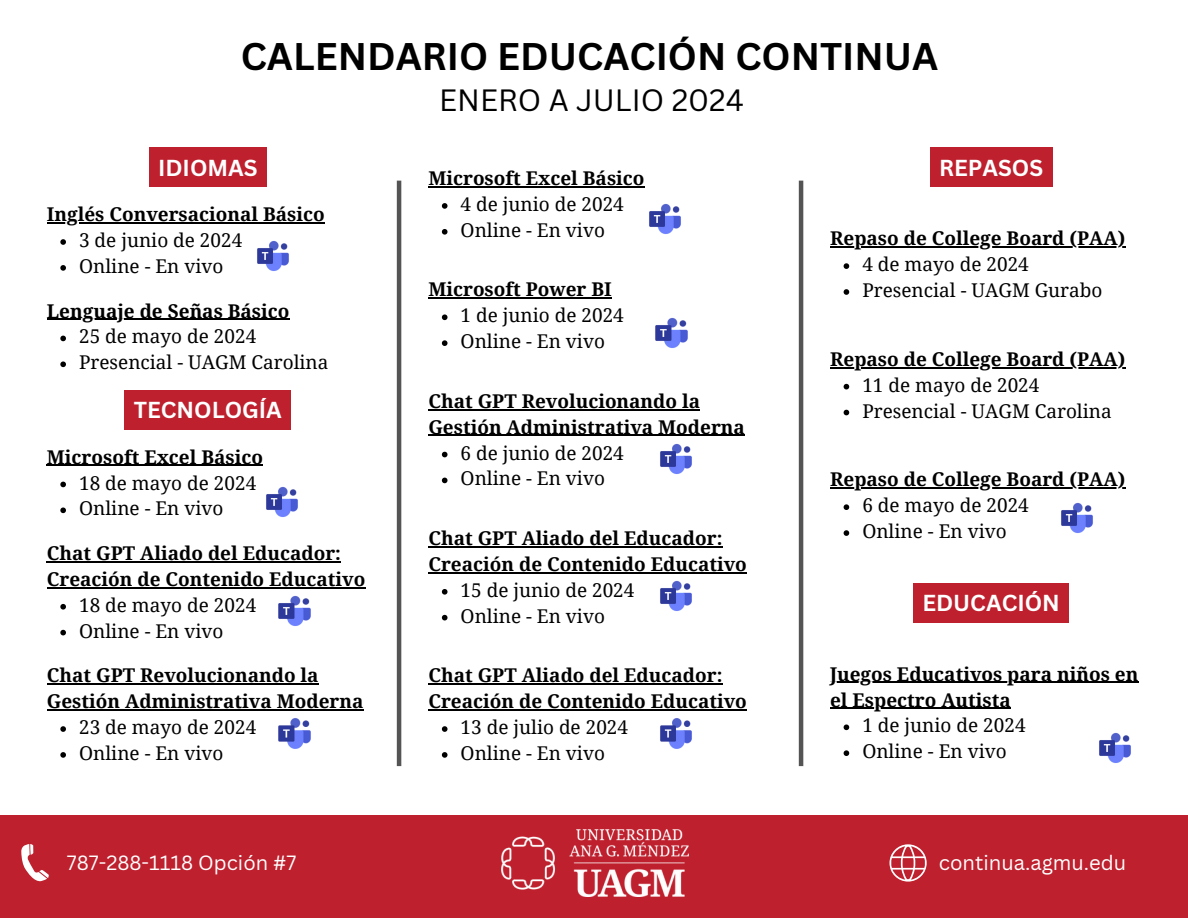
<style>
.page{position:relative;width:1188px;height:918px;background:#fff}
.page>*{position:absolute;margin:0;border:0;box-sizing:border-box;transform-origin:0 0}
.t1{font:700 37.5px "Canva Sans";color:#000}
.t2{font:30px "Canva Sans";color:#000}
.t3{font:700 22.5px "Canva Sans";color:#fff}
.t4{font:20.25px "Canva Sans";color:#fff}
.t5{font:20.1px "Canva Sans";color:#fff}
.t6{font:700 18.9px/25.8px "Droid Serif";color:#000}
.t7{font:18.9px "Droid Serif";color:#000}
.s1{font-weight:400}
</style>
<div class="page">
<div style="left:0;top:816px;width:1188px;height:102px;background:#be202e"></div>
<hr style="left:397px;top:181px;width:4px;height:585px;background:#545454">
<hr style="left:799px;top:181px;width:4px;height:585px;background:#545454">
<img style="left:502px;top:829px;width:187px;height:68px">
<svg style="left:889px;top:844px;width:38px;height:38px"></svg>
<svg style="left:21px;top:844px;width:28px;height:38px"></svg>
<div style="left:149px;top:148px;width:118px;height:39px;background:#be202e"></div>
<hr style="left:47px;top:319px;width:243px;height:1px;background:#000">
<svg style="left:60px;top:336px;width:6px;height:5px"></svg>
<svg style="left:60px;top:361px;width:6px;height:6px"></svg>
<hr style="left:47px;top:222px;width:278px;height:1px;background:#000">
<svg style="left:60px;top:239px;width:6px;height:6px"></svg>
<svg style="left:60px;top:265px;width:6px;height:6px"></svg>
<img style="left:257px;top:240px;width:32px;height:31px">
<div style="left:125px;top:390px;width:166px;height:39px;background:#be202e"></div>
<img style="left:266px;top:486px;width:32px;height:31px">
<hr style="left:47px;top:465px;width:216px;height:1px;background:#000">
<svg style="left:60px;top:482px;width:6px;height:5px"></svg>
<svg style="left:60px;top:508px;width:6px;height:5px"></svg>
<img style="left:649px;top:203px;width:32px;height:31px">
<hr style="left:428px;top:186px;width:217px;height:1px;background:#000">
<svg style="left:442px;top:203px;width:6px;height:6px"></svg>
<svg style="left:442px;top:229px;width:6px;height:6px"></svg>
<img style="left:655px;top:317px;width:33px;height:31px">
<hr style="left:428px;top:298px;width:184px;height:1px;background:#000">
<svg style="left:442px;top:314px;width:6px;height:6px"></svg>
<svg style="left:442px;top:340px;width:6px;height:6px"></svg>
<img style="left:278px;top:595px;width:33px;height:31px">
<hr style="left:47px;top:561px;width:294px;height:1px;background:#000">
<hr style="left:47px;top:587px;width:318px;height:1px;background:#000">
<svg style="left:60px;top:604px;width:6px;height:6px"></svg>
<svg style="left:60px;top:630px;width:6px;height:5px"></svg>
<img style="left:278px;top:718px;width:33px;height:31px">
<hr style="left:47px;top:683px;width:272px;height:2px;background:#000">
<hr style="left:47px;top:709px;width:316px;height:1px;background:#000">
<svg style="left:60px;top:726px;width:6px;height:6px"></svg>
<svg style="left:60px;top:752px;width:6px;height:6px"></svg>
<img style="left:660px;top:443px;width:32px;height:31px">
<hr style="left:428px;top:409px;width:272px;height:1px;background:#000">
<hr style="left:428px;top:435px;width:317px;height:1px;background:#000">
<svg style="left:442px;top:452px;width:6px;height:5px"></svg>
<svg style="left:442px;top:478px;width:6px;height:5px"></svg>
<img style="left:660px;top:580px;width:32px;height:31px">
<hr style="left:428px;top:546px;width:295px;height:1px;background:#000">
<hr style="left:428px;top:572px;width:319px;height:1px;background:#000">
<svg style="left:442px;top:589px;width:6px;height:6px"></svg>
<svg style="left:442px;top:615px;width:6px;height:5px"></svg>
<img style="left:660px;top:718px;width:32px;height:31px">
<hr style="left:428px;top:683px;width:295px;height:2px;background:#000">
<hr style="left:428px;top:709px;width:319px;height:1px;background:#000">
<svg style="left:442px;top:726px;width:6px;height:6px"></svg>
<svg style="left:442px;top:752px;width:6px;height:6px"></svg>
<hr style="left:830px;top:246px;width:295px;height:2px;background:#000">
<svg style="left:844px;top:263px;width:5px;height:6px"></svg>
<svg style="left:844px;top:289px;width:5px;height:6px"></svg>
<div style="left:930px;top:148px;width:122px;height:39px;background:#be202e"></div>
<hr style="left:830px;top:367px;width:295px;height:1px;background:#000">
<svg style="left:844px;top:384px;width:5px;height:5px"></svg>
<svg style="left:844px;top:410px;width:5px;height:5px"></svg>
<img style="left:1061px;top:502px;width:32px;height:31px">
<hr style="left:830px;top:488px;width:295px;height:1px;background:#000">
<svg style="left:844px;top:504px;width:5px;height:6px"></svg>
<svg style="left:844px;top:530px;width:5px;height:6px"></svg>
<div style="left:913px;top:583px;width:156px;height:39px;background:#be202e"></div>
<hr style="left:830px;top:682px;width:308px;height:1px;background:#000">
<hr style="left:830px;top:708px;width:181px;height:1px;background:#000">
<svg style="left:844px;top:725px;width:5px;height:5px"></svg>
<svg style="left:844px;top:750px;width:5px;height:6px"></svg>
<img style="left:1099px;top:732px;width:32px;height:31px">
<p class="t1" style="left:241px;top:30px;width:699px">CALENDARIO EDUCACIÓN CONTINUA</p>
<p class="t2" style="left:439px;top:78px;width:306px">ENERO A JULIO 2024</p>
<p class="t3" style="left:158px;top:152px;width:101px">IDIOMAS</p>
<p class="t6" style="left:47px;top:202px;width:279px">Inglés Conversacional Básico</p>
<h3 class="t7" style="left:79px;top:230px;width:165px">3 de junio de 2024</h3>
<p class="t7" style="left:79px;top:255px;width:146px">Online - En vivo</p>
<p class="t6" style="left:47px;top:298px;width:244px">Lenguaje de Señas Básico</p>
<p class="t7" style="left:79px;top:326px;width:179px">25 de mayo de 2024</p>
<p class="t7" style="left:79px;top:352px;width:251px">Presencial - UAGM Carolina</p>
<p class="t3" style="left:134px;top:394px;width:150px">TECNOLOGÍA</p>
<p class="t6" style="left:47px;top:444px;width:218px">Microsoft Excel Básico</p>
<p class="t7" style="left:79px;top:472px;width:179px">18 de mayo de 2024</p>
<p class="t7" style="left:79px;top:498px;width:146px">Online - En vivo</p>
<h4 class="t6" style="left:47px;top:541px;width:320px">Chat GPT Aliado del Educador:<br>Creación de Contenido Educativo</h4>
<p class="t7" style="left:79px;top:594px;width:179px">18 de mayo de 2024</p>
<p class="t7" style="left:79px;top:620px;width:146px">Online - En vivo</p>
<p class="t6" style="left:47px;top:663px;width:318px">Chat GPT Revolucionando la<br>Gestión Administrativa Moderna</p>
<p class="t7" style="left:79px;top:717px;width:179px">23 de mayo de 2024</p>
<p class="t7" style="left:79px;top:742px;width:146px">Online - En vivo</p>
<p class="t6" style="left:428px;top:166px;width:218px">Microsoft Excel Básico</p>
<p class="t7" style="left:461px;top:193px;width:165px">4 de junio de 2024</p>
<p class="t7" style="left:461px;top:219px;width:146px">Online - En vivo</p>
<p class="t6" style="left:428px;top:277px;width:185px">Microsoft Power BI</p>
<p class="t7" style="left:461px;top:305px;width:165px">1 de junio de 2024</p>
<p class="t7" style="left:461px;top:331px;width:146px">Online - En vivo</p>
<p class="t6" style="left:428px;top:388px;width:318px">Chat GPT Revolucionando la<br>Gestión Administrativa Moderna</p>
<p class="t7" style="left:461px;top:442px;width:165px">6 de junio de 2024</p>
<p class="t7" style="left:461px;top:468px;width:146px">Online - En vivo</p>
<p class="t6" style="left:428px;top:526px;width:320px">Chat GPT Aliado del Educador:<br>Creación de Contenido Educativo</p>
<p class="t7" style="left:461px;top:579px;width:175px">15 de junio de 2024</p>
<p class="t7" style="left:461px;top:605px;width:146px">Online - En vivo</p>
<h3 class="t6" style="left:428px;top:663px;width:320px">Chat GPT Aliado del Educador:<br>Creación de Contenido Educativo</h3>
<p class="t7" style="left:461px;top:717px;width:169px">13 de julio de 2024</p>
<p class="t7" style="left:461px;top:742px;width:146px">Online - En vivo</p>
<p class="t3" style="left:939px;top:152px;width:106px">REPASOS</p>
<p class="t6" style="left:830px;top:226px;width:297px">Repaso de College Board (PAA)</p>
<p class="t7" style="left:862px;top:254px;width:168px">4 de mayo de 2024</p>
<p class="t7" style="left:862px;top:280px;width:242px">Presencial - UAGM Gurabo</p>
<h4 class="t6" style="left:830px;top:346px;width:297px">Repaso de College Board (PAA)</h4>
<p class="t7" style="left:862px;top:374px;width:179px">11 de mayo de 2024</p>
<p class="t7" style="left:862px;top:400px;width:251px">Presencial - UAGM Carolina</p>
<h3 class="t6" style="left:830px;top:467px;width:297px">Repaso de College Board (PAA)</h3>
<p class="t7" style="left:862px;top:495px;width:168px">6 de mayo de 2024</p>
<p class="t7" style="left:862px;top:521px;width:146px">Online - En vivo</p>
<p class="t3" style="left:922px;top:587px;width:139px">EDUCACIÓN</p>
<p class="t6" style="left:830px;top:661px;width:310px">Juegos Educativos para niños en</p>
<p class="t6" style="left:862px;top:687px;width:165px;text-indent:-32px">el Espectro Autista<br><span class="s1">1 de junio de 2024</span></p>
<p class="t7" style="left:862px;top:741px;width:146px">Online - En vivo</p>
<h3 class="t5" style="left:67px;top:848px;width:231px">787-288-1118 Opción #7</h3>
<h2 class="t4" style="left:939px;top:848px;width:189px">continua.agmu.edu</h2>
</div>
